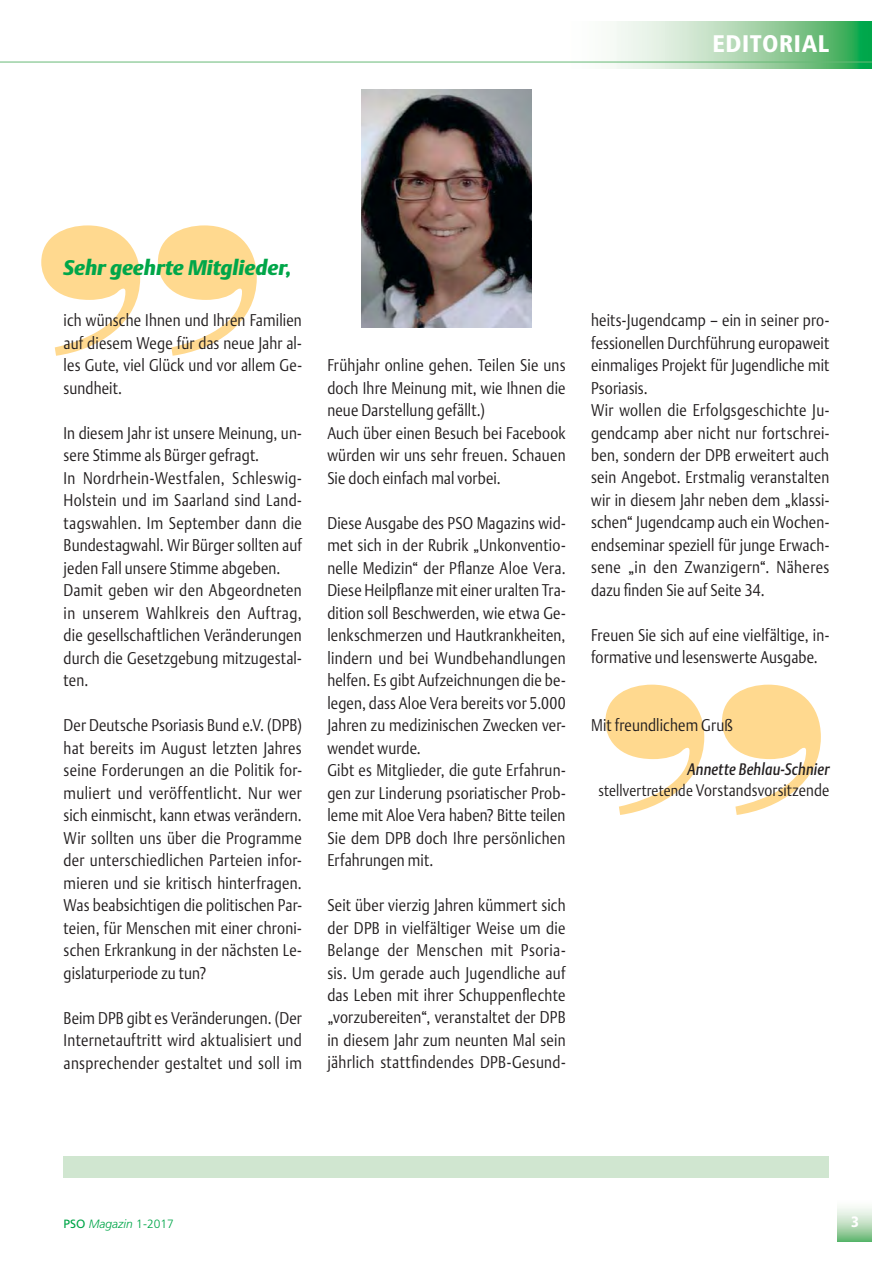
<style>
.page{position:relative;width:893px;height:1263px;background:#fff}
.page>*{position:absolute;margin:0;border:0;box-sizing:border-box;transform-origin:0 0}
.t1{font:900 condensed 24px "Frutiger";letter-spacing:.025em;color:#fff}
.t2{font:italic 21px "DTL Argo T Black";color:#00a649}
.t3{font:16.8px/22.5px "DTL Argo T Light";letter-spacing:.01em;color:#231f20;scale:.85 1}
.t4{font:16.5px "DTL Argo T Light";letter-spacing:.01em;color:#231f20;scale:.85 1}
.t5{font:italic 16.5px "DTL Argo T Medium";letter-spacing:.01em;color:#231f20;scale:.85 1}
.t6{font:900 condensed 15px "Frutiger";color:#fff}
.t7{font:italic 300 12px "Frutiger";color:#00a649}
.s1{font-size:15.75px}
.s2{font-weight:400;font-style:normal}
.s3{font-style:normal}
</style>
<div class="page">
<div style="left:64px;top:1157px;width:765px;height:21px;background:#d0e6d0"></div>
<svg style="left:41px;top:225px;width:216px;height:131px"></svg>
<svg style="left:605px;top:685px;width:215px;height:130px"></svg>
<img style="left:837px;top:1207px;width:34px;height:35px">
<img style="left:557px;top:21px;width:314px;height:47px">
<hr style="left:0;top:62px;width:871px;height:1px;background:#67b976">
<img style="left:361px;top:89px;width:170px;height:238px">
<h1 class="t1" style="left:712px;top:34px;width:118px">EDITORIAL</h1>
<p class="t2" style="left:64px;top:260px;width:229px">Sehr geehrte Mitglieder,</p>
<p class="t3" style="left:64px;top:311px;width:282px;text-align:justify">ich wünsche Ihnen und Ihren Familien auf diesem Wege für das neue Jahr al&shy;les Gute, viel Glück und vor allem Ge&shy;sundheit.</p>
<p class="t3" style="left:64px;top:423px;width:282px">In diesem Jahr ist unsere Meinung, un&shy;sere Stimme als Bürger gefragt.<br>In Nordrhein-Westfalen, Schleswig-Holstein und im Saarland sind Land&shy;tagswahlen. Im September dann die Bundestagwahl. Wir Bürger sollten auf jeden Fall unsere Stimme abgeben.<br>Damit geben wir den Abgeordneten in unserem Wahlkreis den Auftrag, die gesellschaftlichen Veränderungen durch die Gesetzgebung mitzugestal&shy;ten.</p>
<p class="t3" style="left:64px;top:716px;width:282px;text-align:justify">Der Deutsche Psoriasis Bund e.V. (DPB) hat bereits im August letzten Jahres seine Forderungen an die Politik for&shy;muliert und veröffentlicht. Nur wer sich einmischt, kann etwas verändern.<br>Wir sollten uns über die Programme der unterschiedlichen Parteien infor&shy;mieren und sie kritisch hinterfragen.<br>Was beabsichtigen die politischen Par&shy;teien, für Menschen mit einer chroni&shy;schen Erkrankung in der nächsten Le&shy;gislaturperiode zu tun?</p>
<p class="t3" style="left:64px;top:1008px;width:282px;text-align:justify">Beim DPB gibt es Veränderungen. (Der Internetauftritt wird aktualisiert und ansprechender gestaltet und soll im</p>
<p class="t3" style="left:327px;top:356px;width:282px">Frühjahr online gehen. Teilen Sie uns doch Ihre Meinung mit, wie Ihnen die neue Darstellung gefällt.)<br>Auch über einen Besuch bei Facebook würden wir uns sehr freuen. Schauen Sie doch einfach mal vorbei.</p>
<p class="t3" style="left:327px;top:513px;width:282px">Diese Ausgabe des PSO Magazins wid&shy;met sich in der Rubrik „Unkonventio&shy;nelle Medizin“ der Pflanze Aloe Vera.<br>Diese Heilpflanze mit einer uralten Tra&shy;dition soll Beschwerden, wie etwa Ge&shy;lenkschmerzen und Hautkrankheiten, lindern und bei Wundbehandlungen helfen. Es gibt Aufzeichnungen die be&shy;legen, dass Aloe Vera bereits vor 5.000<br>Jahren zu medizinischen Zwecken ver&shy;wendet wurde.<br>Gibt es Mitglieder, die gute Erfahrun&shy;gen zur Linderung psoriatischer Prob&shy;leme mit Aloe Vera haben? Bitte teilen Sie dem DPB doch Ihre persönlichen Erfahrungen mit.</p>
<p class="t3" style="left:327px;top:896px;width:282px;text-align:justify">Seit über vierzig Jahren kümmert sich der DPB in vielfältiger Weise um die Belange der Menschen mit Psoria&shy;sis. Um gerade auch Jugendliche auf das Leben mit ihrer Schuppenflechte „vorzubereiten“, veranstaltet der DPB in diesem Jahr zum neunten Mal sein jährlich stattfindendes DPB-Gesund-</p>
<p class="t3" style="left:591px;top:311px;width:282px">heits-Jugendcamp – ein in seiner pro&shy;fessionellen Durchführung europaweit einmaliges Projekt für Jugendliche mit Psoriasis.<br>Wir wollen die Erfolgsgeschichte Ju&shy;gendcamp aber nicht nur fortschrei&shy;ben, sondern der DPB erweitert auch sein Angebot. Erstmalig veranstalten wir in diesem Jahr neben dem „klassi&shy;schen“ Jugendcamp auch ein Wochen&shy;endseminar speziell für junge Erwach&shy;sene „in den Zwanzigern“. Näheres dazu finden Sie auf Seite 34.</p>
<p class="t3" style="left:591px;top:626px;width:282px">Freuen Sie sich auf eine vielfältige, in&shy;formative und lesenswerte Ausgabe.</p>
<p class="t3" style="left:591px;top:716px;width:168px">Mit freundlichem Gruß</p>
<p class="t5" style="left:687px;top:763px;width:168px">Annette Behlau-Schnier</p>
<p class="t4" style="left:598px;top:784px;width:273px"><span class="s1">stellvertretende</span> Vorstandsvorsitzende</p>
<p class="t7" style="left:64px;top:1219px;width:112px"><span class="s2">PSO</span> Magazin <span class="s3">1-2017</span></p>
<p class="t6" style="left:851px;top:1216px;width:9px">3</p>
</div>
